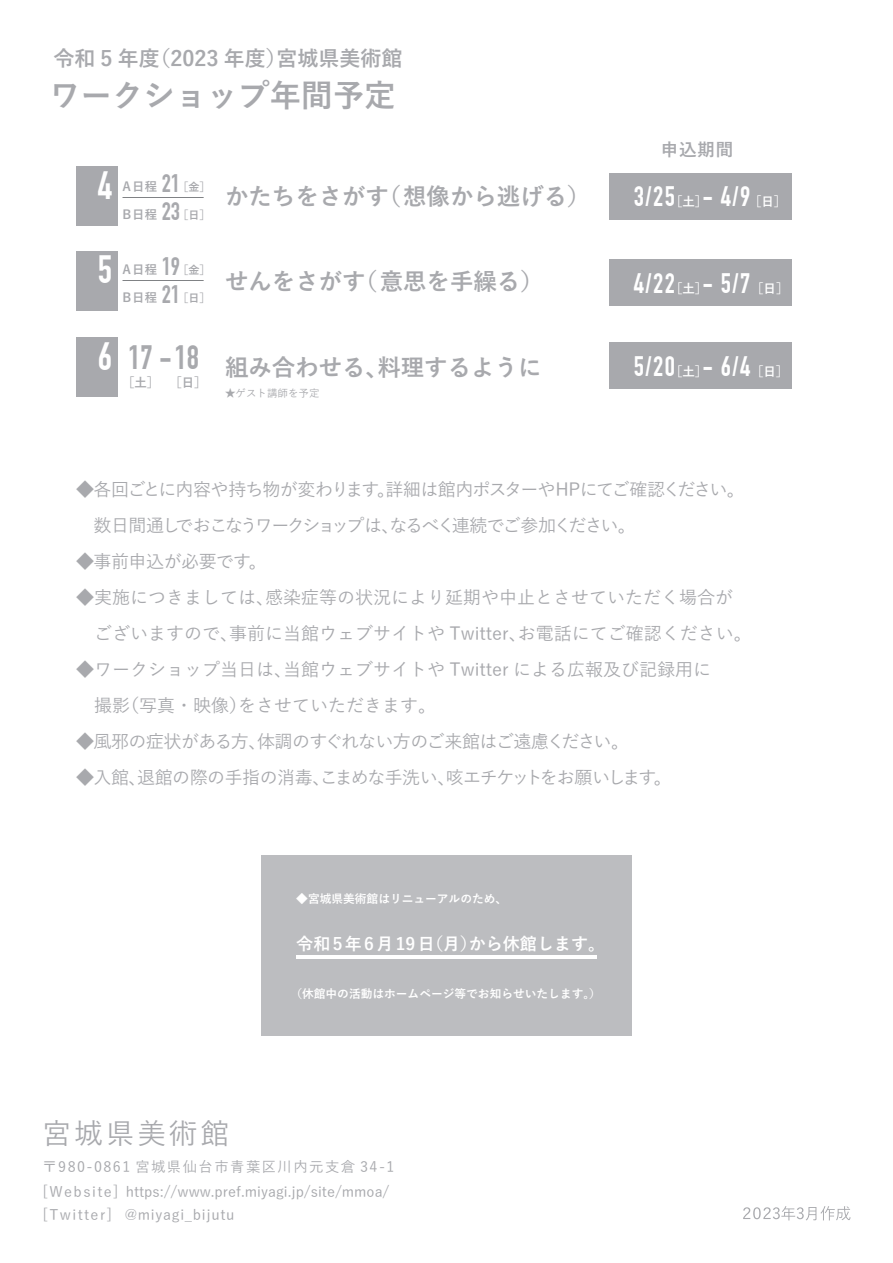
<style>
.page{position:relative;width:893px;height:1263px;background:#fff}
.page>*{position:absolute;margin:0;border:0;box-sizing:border-box;transform-origin:0 0}
.t1{font:700 38.55px "DIN Condensed";color:#fff}
.t2{font:700 33.15px "DIN Condensed";color:#a8a9ad}
.t3{font:700 31.5px "Yu Go";color:#a8a9ad}
.t4{font:500 28.8px "Yu Go";letter-spacing:.1em;color:#a8a9ad}
.t5{font:700 27.6px "DIN Condensed";color:#fff}
.t6{font:700 24.75px "DIN Condensed";color:#a8a9ad}
.t7{font:700 23.4px "Yu Go";color:#a8a9ad}
.t8{font:700 21px "Yu Go";color:#a8a9ad}
.t9{font:500 18px/36px "Yu Go";color:#a8a9ad}
.t10{font:500 18px "Yu Go";letter-spacing:-.02em;color:#a8a9ad}
.t11{font:500 18px/36px "Yu Go";letter-spacing:-.085em;color:#a8a9ad}
.t12{font:700 17.55px "Yu Go";color:#a8a9ad}
.t13{font:700 17.1px "Yu Go";color:#fff}
.t14{font:500 14.4px/25.2px "Yu Go";letter-spacing:.1em;color:#a8a9ad}
.t15{font:500 14.4px "Yu Go";letter-spacing:.05em;color:#a8a9ad}
.t16{font:700 12.45px "Yu Go";letter-spacing:.04em;color:#a8a9ad}
.t17{font:700 12.45px "Yu Go";color:#fff}
.t18{font:700 11.7px "Yu Go";color:#fff}
.t19{font:700 11.1px "Yu Go";color:#a8a9ad}
.t20{font:500 10.5px "Yu Go";color:#a8a9ad}
</style>
<div class="page">
<div style="left:76px;top:338px;width:41px;height:59px;background:#a8a9ad"></div>
<div style="left:609px;top:342px;width:183px;height:47px;background:#a8a9ad"></div>
<svg style="left:743px;top:1206px;width:107px;height:14px"></svg>
<div style="left:76px;top:251px;width:41px;height:59px;background:#a8a9ad"></div>
<hr style="left:123px;top:280px;width:81px;height:1px;background:#808285">
<div style="left:609px;top:259px;width:183px;height:46px;background:#a8a9ad"></div>
<div style="left:76px;top:167px;width:41px;height:59px;background:#a8a9ad"></div>
<hr style="left:123px;top:197px;width:81px;height:1px;background:#808285">
<div style="left:609px;top:174px;width:183px;height:46px;background:#a8a9ad"></div>
<div style="left:261px;top:855px;width:371px;height:181px;background:#bcbdc0"></div>
<hr style="left:296px;top:955px;width:301px;height:4px;background:#fff">
<p class="t8" style="left:53px;top:46px;width:350px">令和 5 年度（2023 年度）宮城県美術館</p>
<h3 class="t3" style="left:49px;top:78px;width:348px">ワークショップ年間予定</h3>
<h1 class="t1" style="left:98px;top:163px;width:16px">4</h1>
<h3 class="t6" style="left:162px;top:169px;width:20px">21</h3>
<p class="t19" style="left:177px;top:180px;width:35px">［金］</p>
<h3 class="t6" style="left:162px;top:197px;width:20px">23</h3>
<p class="t19" style="left:177px;top:208px;width:35px">［日］</p>
<p class="t16" style="left:123px;top:179px;width:36px">A日程</p>
<p class="t16" style="left:123px;top:208px;width:36px">B日程</p>
<h1 class="t1" style="left:98px;top:247px;width:16px">5</h1>
<h3 class="t6" style="left:162px;top:252px;width:20px">19</h3>
<p class="t19" style="left:177px;top:263px;width:35px">［金］</p>
<h3 class="t6" style="left:162px;top:280px;width:20px">21</h3>
<p class="t19" style="left:177px;top:291px;width:35px">［日］</p>
<p class="t16" style="left:123px;top:262px;width:36px">A日程</p>
<p class="t16" style="left:123px;top:291px;width:36px">B日程</p>
<p class="t7" style="left:225px;top:183px;width:367px">かたちをさがす（想像から逃げる）</p>
<p class="t7" style="left:225px;top:268px;width:320px">せんをさがす（意思を手繰る）</p>
<p class="t12" style="left:661px;top:139px;width:74px">申込期間</p>
<h3 class="t5" style="left:634px;top:180px;width:118px">3/25 - 4/9</h3>
<p class="t17" style="left:670px;top:195px;width:39px">［土］</p>
<p class="t17" style="left:749px;top:195px;width:39px">［日］</p>
<h3 class="t5" style="left:634px;top:267px;width:118px">4/22 - 5/7</h3>
<p class="t17" style="left:670px;top:282px;width:39px">［土］</p>
<p class="t17" style="left:751px;top:282px;width:39px">［日］</p>
<h1 class="t1" style="left:98px;top:334px;width:16px">6</h1>
<p class="t7" style="left:174px;top:354px;width:369px"><sup>18</sup> 組み合わせる、料理するように</p>
<h3 class="t5" style="left:634px;top:350px;width:118px">5/20 - 6/4</h3>
<h2 class="t2" style="left:128px;top:338px;width:45px">17 -</h2>
<p class="t17" style="left:670px;top:364px;width:39px">［土］</p>
<p class="t17" style="left:751px;top:364px;width:39px">［日］</p>
<p class="t16" style="left:122px;top:375px;width:39px">［土］</p>
<p class="t16" style="left:169px;top:375px;width:39px">［日］</p>
<p class="t20" style="left:225px;top:383px;width:96px">★ゲスト講師を予定</p>
<p class="t11" style="left:76px;top:469px;width:670px">◆各回ごとに内容や持ち物が変わります。詳細は館内ポスターやHPにてご確認ください。　数日間通しでおこなうワークショップは、なるべく連続でご参加ください。</p>
<p class="t10" style="left:76px;top:545px;width:192px">◆事前申込が必要です。</p>
<p class="t9" style="left:76px;top:577px;width:677px">◆実施につきましては、感染症等の状況により延期や中止とさせていただく場合が　ございますので、事前に当館ウェブサイトや Twitter、お電話にてご確認ください。</p>
<p class="t9" style="left:76px;top:649px;width:637px">◆ワークショップ当日は、当館ウェブサイトや Twitter による広報及び記録用に　撮影（写真・映像）をさせていただきます。</p>
<p class="t10" style="left:76px;top:725px;width:554px">◆風邪の症状がある方、体調のすぐれない方のご来館はご遠慮ください。</p>
<p class="t10" style="left:76px;top:761px;width:597px">◆入館、退館の際の手指の消毒、こまめな手洗い、咳エチケットをお願いします。</p>
<p class="t18" style="left:296px;top:892px;width:212px">◆宮城県美術館はリニューアルのため、</p>
<p class="t13" style="left:296px;top:934px;width:310px">令和5年6月19日（月）から休館します。</p>
<p class="t18" style="left:290px;top:987px;width:312px">（休館中の活動はホームページ等でお知らせいたします。）</p>
<h3 class="t4" style="left:43px;top:1107px;width:188px">宮城県美術館</h3>
<p class="t14" style="left:43px;top:1152px;width:354px">〒980-0861 宮城県仙台市青葉区川内元支倉 34-1 [Website] https://www.pref.miyagi.jp/site/mmoa/</p>
<p class="t15" style="left:43px;top:1201px;width:193px">[Twitter] @miyagi_bijutu</p>
</div>
